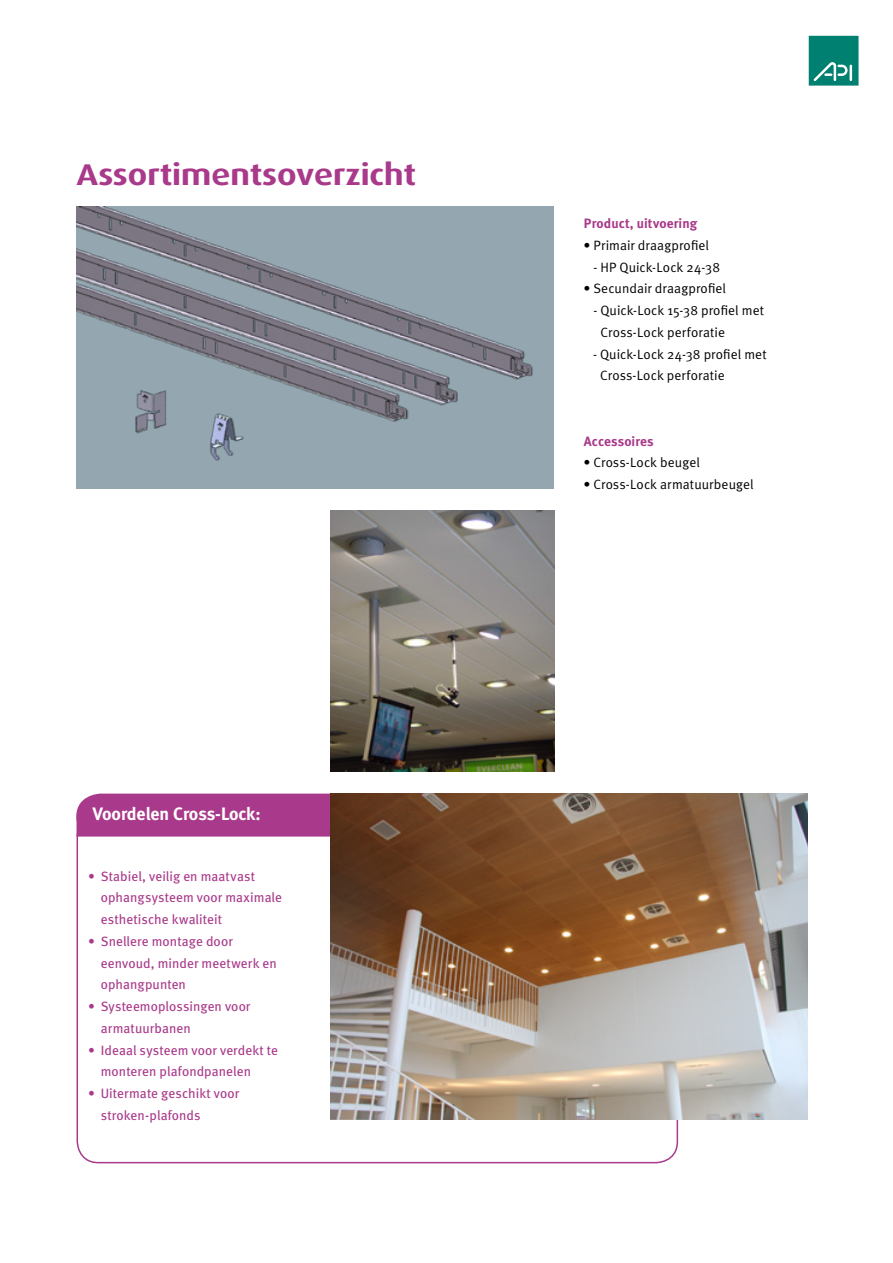
<style>
.page{position:relative;width:893px;height:1263px;background:#fff}
.page>*{position:absolute;margin:0;border:0;box-sizing:border-box;transform-origin:0 0}
.t1{font:700 30px "Dax Wide";color:#a9398a}
.t2{font:700 18px "Meta";letter-spacing:-.005em;color:#fff}
.t3{font:13.5px/21.8px "Meta";letter-spacing:.005em;color:#a9398a}
.t4{font:13.5px/21.8px "Meta Normal";letter-spacing:.01em;color:#000}
.t5{font:700 13.5px "Meta";letter-spacing:.005em;color:#a9398a}
.s1{font-family:"Meta";font-weight:700}
</style>
<div class="page">
<div style="left:77px;top:206px;width:477px;height:283px;background:#94a7b0"></div>
<svg style="left:809px;top:36px;width:49px;height:50px;background:#198c7f"></svg>
<img style="left:330px;top:511px;width:224px;height:261px">
<img style="left:77px;top:206px;width:456px;height:216px">
<img style="left:173px;top:372px;width:86px;height:89px">
<img style="left:123px;top:374px;width:87px;height:87px">
<div style="left:76px;top:794px;width:254px;height:42px;background:#a9398a"></div>
<img style="left:330px;top:794px;width:478px;height:326px">
<h1 class="t1" style="left:77px;top:157px;width:341px">Assortimentsoverzicht</h1>
<h2 class="t2" style="left:93px;top:803px;width:169px">Voordelen Cross-Lock:</h2>
<p class="t3" style="left:101px;top:865px;width:183px;text-indent:-13px">• Stabiel, veilig en maatvast ophangsysteem voor maximale esthetische kwaliteit</p>
<p class="t3" style="left:101px;top:930px;width:178px;text-indent:-13px">• Snellere montage door eenvoud, minder meetwerk en ophangpunten</p>
<p class="t3" style="left:101px;top:995px;width:151px;text-indent:-13px">• Systeemoplossingen voor armatuurbanen</p>
<p class="t3" style="left:101px;top:1039px;width:179px;text-indent:-13px">• Ideaal systeem voor verdekt te monteren plafondpanelen</p>
<p class="t3" style="left:101px;top:1082px;width:140px;text-indent:-13px">• Uitermate geschikt voor stroken-plafonds</p>
<p class="t5" style="left:584px;top:215px;width:115px">Product, uitvoering</p>
<p class="t4" style="left:584px;top:234px;width:127px"><span class="s1">•</span> Primair draagprofiel</p>
<p class="t4" style="left:593px;top:256px;width:128px">- HP Quick-Lock 24-38</p>
<p class="t4" style="left:584px;top:278px;width:144px"><span class="s1">•</span> Secundair draagprofiel</p>
<p class="t4" style="left:600px;top:299px;width:165px;text-indent:-7px">- Quick-Lock 15-38 profiel met<br>Cross-Lock perforatie</p>
<p class="t4" style="left:600px;top:343px;width:168px;text-indent:-7px">- Quick-Lock 24-38 profiel met<br>Cross-Lock perforatie</p>
<p class="t5" style="left:584px;top:433px;width:71px">Accessoires</p>
<p class="t4" style="left:584px;top:451px;width:117px"><span class="s1">•</span> Cross-Lock beugel</p>
<p class="t4" style="left:584px;top:473px;width:171px"><span class="s1">•</span> Cross-Lock armatuurbeugel</p>
</div>
